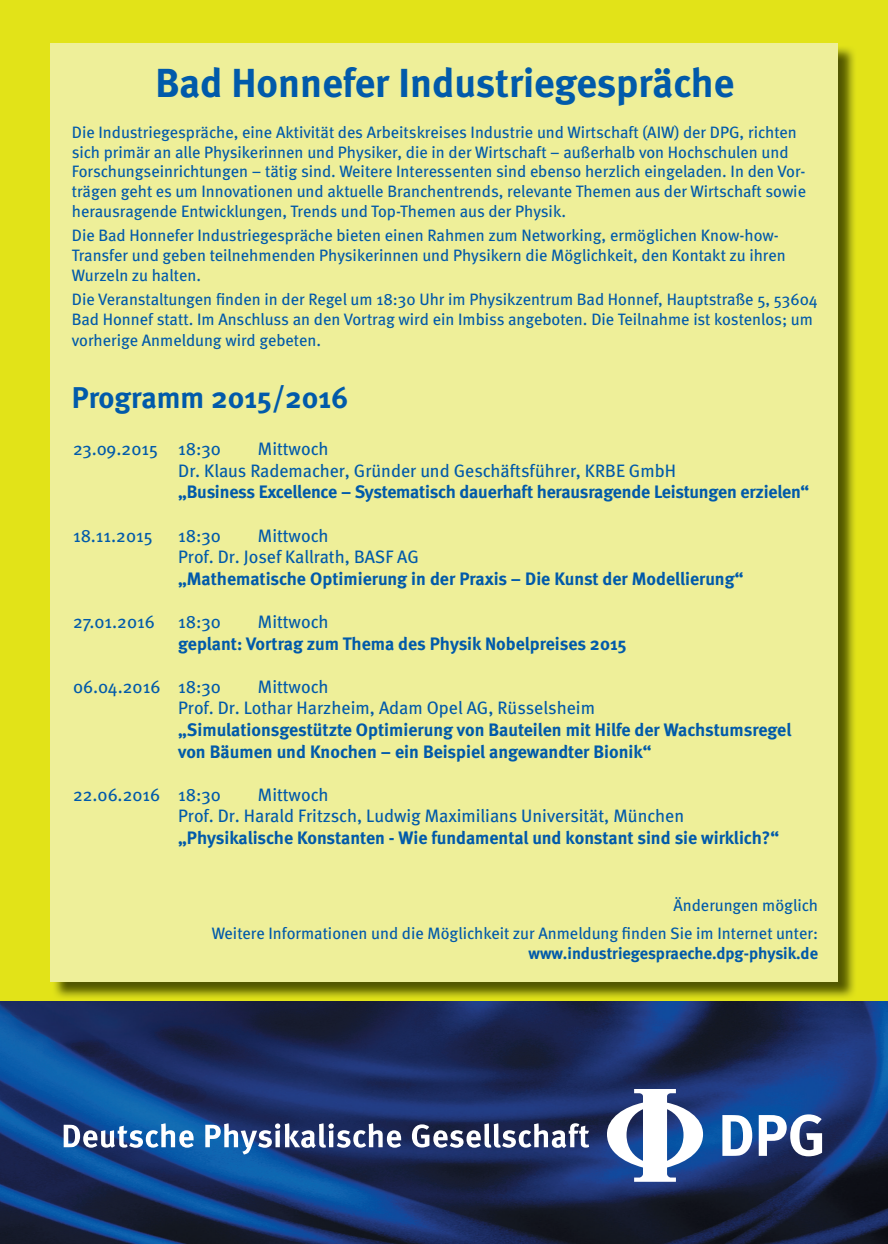
<style>
.page{position:relative;width:888px;height:1244px;background:#fff}
.page>*{position:absolute;margin:0;border:0;box-sizing:border-box;transform-origin:0 0}
.t1{font:700 40.5px "Meta";color:#015aaa}
.t2{font:700 30px "Meta";color:#015aaa}
.t3{font:700 18px/21.6px "Meta";letter-spacing:-.005em;color:#015aaa}
.t4{font:18px/21.6px "Meta";color:#015aaa}
.t5{font:16.5px/19.8px "Meta";color:#015aaa}
.t6{font:700 16.5px "Meta";color:#015aaa}
</style>
<div class="page">
<div style="left:0;top:0;width:887px;height:1244px;background:#e2e318"></div>
<img style="left:0;top:1001px;width:887px;height:243px">
<svg style="left:64px;top:1123px;width:525px;height:31px;background:#5d749d"></svg>
<svg style="left:722px;top:1114px;width:99px;height:42px;background:#8da1c2"></svg>
<svg style="left:606px;top:1089px;width:96px;height:93px;background:#8e9fc2"></svg>
<img style="left:52px;top:45px;width:803px;height:953px">
<div style="left:50px;top:43px;width:786px;height:938px;background:#eeef99"></div>
<h1 class="t1" style="left:155px;top:59px;width:580px">Bad Honnefer Industriegespräche</h1>
<p class="t5" style="left:72px;top:122px;width:735px">Die Industriegespräche, eine Aktivität des Arbeitskreises Industrie und Wirtschaft (AIW) der DPG, richten sich primär an alle Physikerinnen und Physiker, die in der Wirtschaft – außerhalb von Hochschulen und Forschungseinrichtungen – tätig sind. Weitere Interessenten sind ebenso herzlich eingeladen. In den Vor&shy;trägen geht es um Innovationen und aktuelle Branchentrends, relevante Themen aus der Wirtschaft sowie herausragende Entwicklungen, Trends und Top-Themen aus der Physik.</p>
<p class="t5" style="left:72px;top:225px;width:715px">Die Bad Honnefer Industriegespräche bieten einen Rahmen zum Networking, ermöglichen Know-how-<br>Transfer und geben teilnehmenden Physikerinnen und Physikern die Möglichkeit, den Kontakt zu ihren<br>Wurzeln zu halten.</p>
<p class="t5" style="left:72px;top:289px;width:747px">Die Veranstaltungen finden in der Regel um 18:30 Uhr im Physikzentrum Bad Honnef, Hauptstraße 5, 53604<br>Bad Honnef statt. Im Anschluss an den Vortrag wird ein Imbiss angeboten. Die Teilnahme ist kostenlos; um</p>
<p class="t5" style="left:72px;top:330px;width:251px">vorherige Anmeldung wird gebeten.</p>
<h2 class="t2" style="left:72px;top:380px;width:278px">Programm 2015/2016</h2>
<p class="t4" style="left:73px;top:438px;width:149px">23.09.2015 18:30</p>
<p class="t4" style="left:178px;top:438px;width:499px;text-indent:80px">Mittwoch<br>Dr. Klaus Rademacher, Gründer und Geschäftsführer, KRBE GmbH</p>
<p class="t3" style="left:178px;top:481px;width:632px">„Business Excellence – Systematisch dauerhaft herausragende Leistungen erzielen“</p>
<p class="t4" style="left:178px;top:524px;width:242px;text-align:center">Mittwoch<br>Prof. Dr. Josef Kallrath, BASF AG</p>
<p class="t3" style="left:178px;top:568px;width:566px">„Mathematische Optimierung in der Praxis – Die Kunst der Modellierung“</p>
<p class="t4" style="left:73px;top:524px;width:81px">18.11.2015</p>
<p class="t4" style="left:178px;top:524px;width:44px">18:30</p>
<p class="t4" style="left:73px;top:611px;width:83px">27.01.2016</p>
<p class="t4" style="left:178px;top:611px;width:44px">18:30</p>
<p class="t4" style="left:258px;top:611px;width:72px">Mittwoch</p>
<p class="t3" style="left:178px;top:632px;width:449px">geplant: Vortrag zum Thema des Physik Nobelpreises 2015</p>
<p class="t4" style="left:73px;top:676px;width:149px">06.04.2016 18:30</p>
<p class="t4" style="left:178px;top:676px;width:418px;text-indent:80px">Mittwoch<br>Prof. Dr. Lothar Harzheim, Adam Opel AG, Rüsselsheim</p>
<p class="t3" style="left:178px;top:719px;width:614px">„Simulationsgestützte Optimierung von Bauteilen mit Hilfe der Wachstumsregel von Bäumen und Knochen – ein Beispiel angewandter Bionik“</p>
<p class="t4" style="left:73px;top:784px;width:149px">22.06.2016 18:30</p>
<p class="t4" style="left:178px;top:784px;width:507px;text-indent:80px">Mittwoch<br>Prof. Dr. Harald Fritzsch, Ludwig Maximilians Universität, München</p>
<p class="t3" style="left:178px;top:827px;width:602px">„Physikalische Konstanten - Wie fundamental und konstant sind sie wirklich?“</p>
<p class="t5" style="left:212px;top:891px;width:607px;line-height:28px;text-align:right">Änderungen möglich<br>Weitere Informationen und die Möglichkeit zur Anmeldung finden Sie im Internet unter:</p>
<p class="t6" style="left:528px;top:943px;width:291px">www.industriegespraeche.dpg-physik.de</p>
</div>
